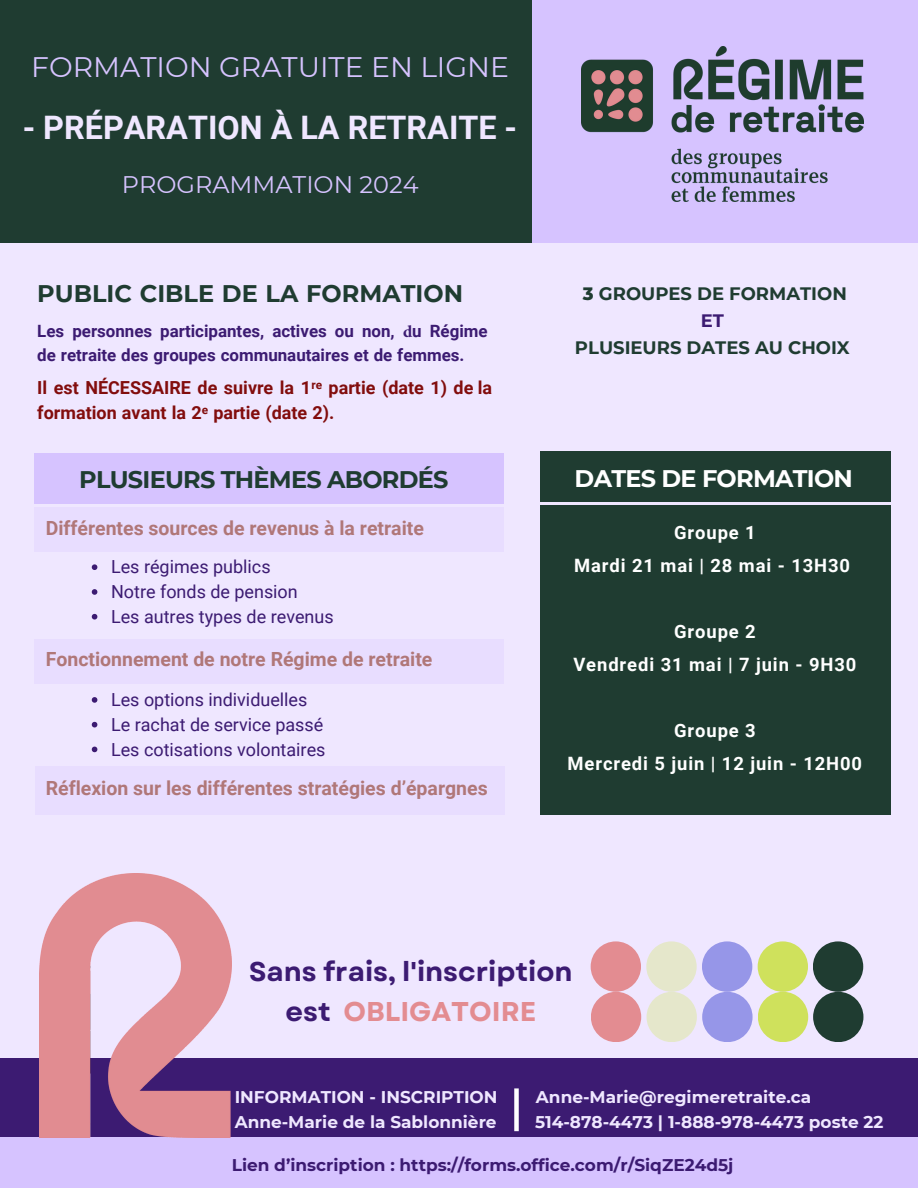
<style>
.page{position:relative;width:918px;height:1188px;background:#efe7ff}
.page>*{position:absolute;margin:0;border:0;box-sizing:border-box;transform-origin:0 0}
.t1{font:700 32.4px "Roboto";color:#efe7ff}
.t2{font:28.2px "Montserrat";color:#d6c3ff}
.t3{font:700 27.15px/40.5px "Garet";color:#3c1b72;text-align:center}
.t4{font:700 24px "Montserrat";letter-spacing:-.015em;color:#1f3c31}
.t5{font:24px "Montserrat";color:#d6c3ff}
.t6{font:700 24px "Montserrat";letter-spacing:-.03em;color:#fff}
.t7{font:700 19.5px "Roboto";color:#b07778}
.t8{font:700 18.45px "Roboto";letter-spacing:.05em;color:#fff}
.t9{font:18px "Roboto";color:#3c1b72}
.t10{font:700 18px/25.2px "Roboto";color:#820d0d}
.t11{font:700 18px/27px "Montserrat";color:#1f3c31;text-align:center}
.t12{font:700 16.95px "Montserrat";color:#efe7ff}
.t13{font:700 16.95px/24px "Roboto";color:#3c1b72}
.t14{font:700 16.95px "Montserrat";color:#3c1b72}
.s1{font-family:"Minion Pro"}
.s2{font-weight:800}
.s3{color:#3c1b72}
.s4{color:#e38c91}
</style>
<div class="page">
<div style="left:532px;top:0;width:386px;height:243px;background:#d6c3ff"></div>
<div style="left:0;top:0;width:532px;height:243px;background:#1f3c31"></div>
<div style="left:0;top:1058px;width:918px;height:130px;background:#3c1b72"></div>
<div style="left:0;top:1138px;width:918px;height:50px;background:#d6c3ff"></div>
<img style="left:582px;top:47px;width:281px;height:154px">
<div style="left:34px;top:453px;width:469px;height:51px;background:#d6c3ff"></div>
<div style="left:34px;top:507px;width:469px;height:45px;background:#e8ddff"></div>
<div style="left:35px;top:639px;width:469px;height:45px;background:#e8ddff"></div>
<div style="left:540px;top:452px;width:351px;height:50px;background:#1f3c31"></div>
<div style="left:540px;top:505px;width:351px;height:310px;background:#1f3c31"></div>
<div style="left:591px;top:941px;width:50px;height:51px;background:#e38c91;border-radius:50%"></div>
<div style="left:646px;top:941px;width:51px;height:51px;background:#e5e7cb;border-radius:50%"></div>
<div style="left:702px;top:941px;width:50px;height:51px;background:#9696e8;border-radius:50%"></div>
<div style="left:758px;top:941px;width:50px;height:51px;background:#cfe15c;border-radius:50%"></div>
<div style="left:813px;top:941px;width:50px;height:51px;background:#1f3c31;border-radius:50%"></div>
<div style="left:591px;top:992px;width:50px;height:50px;background:#e38c91;border-radius:50%"></div>
<div style="left:647px;top:992px;width:50px;height:50px;background:#e5e7cb;border-radius:50%"></div>
<div style="left:702px;top:992px;width:51px;height:50px;background:#9696e8;border-radius:50%"></div>
<div style="left:758px;top:992px;width:50px;height:50px;background:#cfe15c;border-radius:50%"></div>
<div style="left:813px;top:992px;width:50px;height:50px;background:#1f3c31;border-radius:50%"></div>
<img style="left:39px;top:873px;width:192px;height:264px">
<svg style="left:92px;top:564px;width:5px;height:6px"></svg>
<svg style="left:92px;top:589px;width:5px;height:6px"></svg>
<svg style="left:92px;top:614px;width:5px;height:6px"></svg>
<div style="left:36px;top:767px;width:469px;height:48px;background:#e8ddff"></div>
<svg style="left:92px;top:697px;width:5px;height:6px"></svg>
<svg style="left:92px;top:722px;width:5px;height:5px"></svg>
<svg style="left:92px;top:747px;width:5px;height:5px"></svg>
<div style="left:514px;top:1088px;width:5px;height:43px;background:#fff"></div>
<p class="t2" style="left:31px;top:49px;width:479px">FORMATION GRATUITE EN LIGNE</p>
<p class="t1" style="left:23px;top:109px;width:496px">- PRÉPARATION À LA RETRAITE -</p>
<p class="t5" style="left:122px;top:169px;width:298px">PROGRAMMATION 2024</p>
<p class="t4" style="left:37px;top:279px;width:427px">PUBLIC CIBLE DE LA FORMATION</p>
<p class="t13" style="left:37px;top:319px;width:452px">Les personnes participantes, actives ou non, <span class="s1">d</span>u Régime de retraite des groupes communautaires et de femmes.</p>
<p class="t10" style="left:37px;top:375px;width:456px">Il est NÉCESSAIRE de suivre la 1<sup>re</sup> partie (date 1) de la formation avant la 2<sup>e</sup> partie (date 2).</p>
<p class="t4" style="left:79px;top:465px;width:371px">PLUSIEURS THÈMES ABORDÉS</p>
<h3 class="t7" style="left:46px;top:517px;width:380px">Différentes sources de revenus à la retraite</h3>
<p class="t9" style="left:111px;top:557px;width:161px">Les régimes publics</p>
<h5 class="t9" style="left:111px;top:581px;width:188px">Notre fonds de pension</h5>
<p class="t9" style="left:111px;top:606px;width:224px">Les autres types de revenus</p>
<h6 class="t7" style="left:46px;top:648px;width:388px">Fonctionnement de notre Régime de retraite</h6>
<p class="t9" style="left:111px;top:689px;width:198px">Les options individuelles</p>
<h4 class="t9" style="left:111px;top:714px;width:214px">Le rachat de service passé</h4>
<p class="t9" style="left:111px;top:739px;width:216px">Les cotisations volontaires</p>
<p class="t7" style="left:46px;top:777px;width:443px">Réflexion sur les différentes stratégies d’épargnes</p>
<p class="t11" style="left:575px;top:280px;width:276px"><span class="s2">3</span> GROUPES DE FORMATION<br><span class="s3">ET<br></span>PLUSIEURS DATES AU CHOIX</p>
<h5 class="t6" style="left:575px;top:464px;width:280px">DATES DE FORMATION</h5>
<p class="t8" style="left:674px;top:522px;width:83px">Groupe 1</p>
<p class="t8" style="left:574px;top:555px;width:278px">Mardi 21 mai | 28 mai - 13H30</p>
<p class="t8" style="left:674px;top:621px;width:83px">Groupe 2</p>
<p class="t8" style="left:573px;top:654px;width:285px">Vendredi 31 mai | 7 juin - 9H30</p>
<p class="t8" style="left:674px;top:720px;width:83px">Groupe 3</p>
<p class="t8" style="left:568px;top:753px;width:296px">Mercredi 5 juin | 12 juin - 12H00</p>
<p class="t3" style="left:249px;top:951px;width:325px">Sans frais, l'inscription est <span class="s4">OBLIGATOIRE</span></p>
<p class="t12" style="left:235px;top:1086px;width:264px">INFORMATION - INSCRIPTION</p>
<p class="t12" style="left:536px;top:1086px;width:277px">Anne-Marie@regimeretraite.ca</p>
<p class="t12" style="left:235px;top:1112px;width:263px">Anne-Marie de la Sablonnière</p>
<p class="t12" style="left:535px;top:1112px;width:350px">514-878-4473 | 1-888-978-4473 poste 22</p>
<p class="t14" style="left:232px;top:1155px;width:503px">Lien d’inscription : https://forms.office.com/r/SiqZE24d5j</p>
</div>
